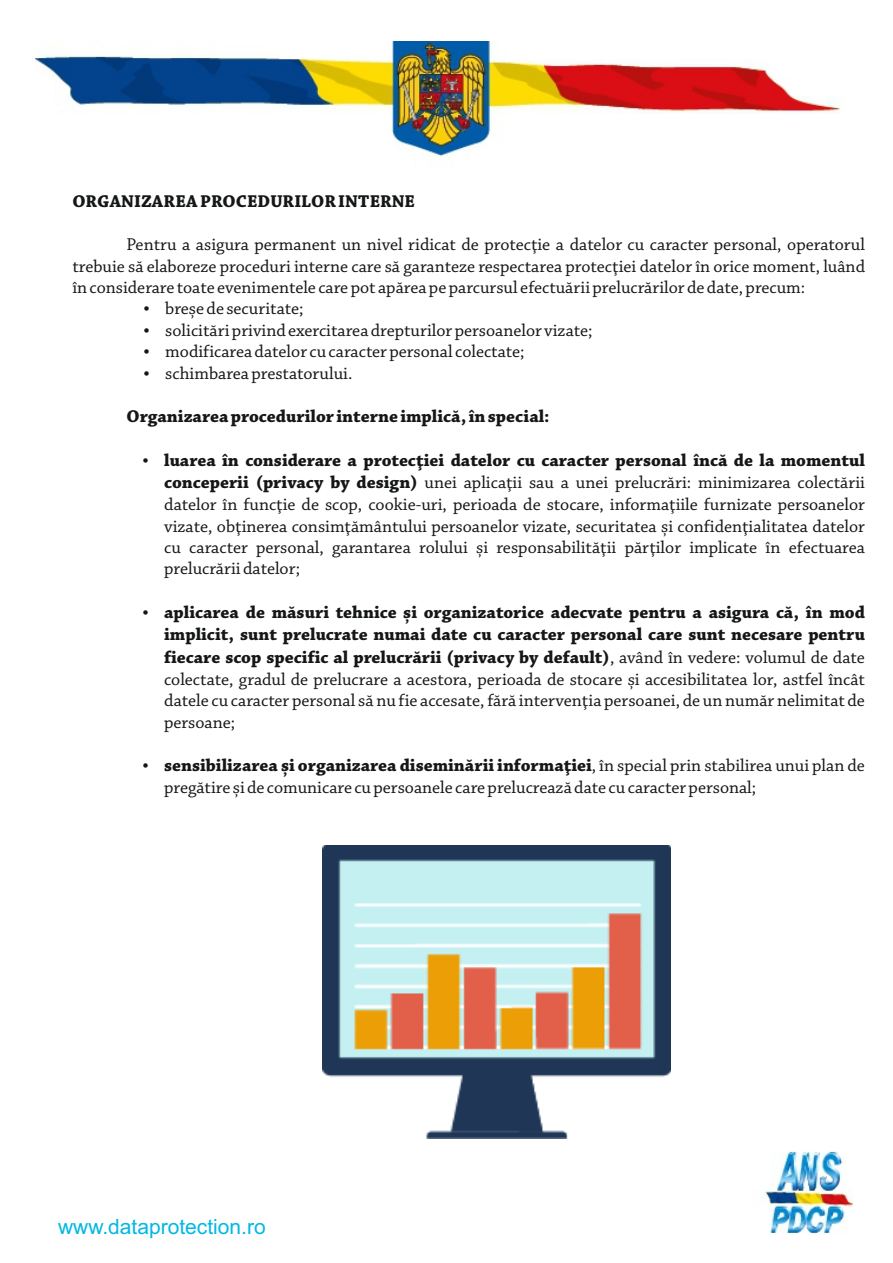
<style>
.page{position:relative;width:893px;height:1263px;background:#fff}
.page>*{position:absolute;margin:0;border:0;box-sizing:border-box;transform-origin:0 0}
.t1{font:21px "Arial";color:#00b8e2}
.t2{font:18px/21.9px "Chaparral Pro";color:#151616;text-align:justify}
.t3{font:700 18px "Chaparral Pro";color:#151616}
.s1{font-weight:700}
</style>
<div class="page">
<img style="left:35px;top:42px;width:818px;height:1191px">
<img style="left:322px;top:845px;width:348px;height:293px">
<svg style="left:145px;top:307px;width:4px;height:4px"></svg>
<svg style="left:145px;top:328px;width:4px;height:4px"></svg>
<svg style="left:145px;top:349px;width:4px;height:5px"></svg>
<svg style="left:145px;top:371px;width:4px;height:4px"></svg>
<svg style="left:143px;top:458px;width:5px;height:5px"></svg>
<svg style="left:143px;top:610px;width:5px;height:4px"></svg>
<svg style="left:143px;top:763px;width:5px;height:5px"></svg>
<p class="t3" style="left:72px;top:194px;width:344px">ORGANIZAREA PROCEDURILOR INTERNE</p>
<p class="t2" style="left:126px;top:235px;width:740px">Pentru a asigura permanent un nivel ridicat de protecţie a datelor cu caracter personal, operatorul</p>
<p class="t2" style="left:72px;top:256px;width:794px">trebuie să elaboreze proceduri interne care să garanteze respectarea protecţiei datelor în orice moment, luând</p>
<p class="t2" style="left:72px;top:278px;width:734px">în considerare toate evenimentele care pot apărea pe parcursul efectuării prelucrărilor de date, precum:</p>
<p class="t2" style="left:165px;top:299px;width:140px">breșe de securitate;</p>
<p class="t2" style="left:165px;top:321px;width:429px">solicitări privind exercitarea drepturilor persoanelor vizate;</p>
<p class="t2" style="left:165px;top:342px;width:361px">modificarea datelor cu caracter personal colectate;</p>
<p class="t2" style="left:165px;top:363px;width:189px">schimbarea prestatorului.</p>
<p class="t3" style="left:126px;top:409px;width:425px">Organizarea procedurilor interne implică, în special:</p>
<p class="t2" style="left:164px;top:451px;width:702px"><span class="s1">luarea în considerare a protecţiei datelor cu caracter personal încă de la momentul conceperii (privacy by design)</span> unei aplicaţii sau a unei prelucrări: minimizarea colectării datelor în funcţie de scop, cookie-uri, perioada de stocare, informaţiile furnizate persoanelor vizate, obţinerea consimţământului persoanelor vizate, securitatea și confidenţialitatea datelor cu caracter personal, garantarea rolului și responsabilităţii părţilor implicate în efectuarea prelucrării datelor;</p>
<p class="t2" style="left:164px;top:602px;width:702px"><span class="s1">aplicarea de măsuri tehnice și organizatorice adecvate pentru a asigura că, în mod implicit, sunt prelucrate numai date cu caracter personal care sunt necesare pentru fiecare scop specific al prelucrării (privacy by default)</span>, având în vedere: volumul de date colectate, gradul de prelucrare a acestora, perioada de stocare și accesibilitatea lor, astfel încât datele cu caracter personal să nu fie accesate, fără intervenţia persoanei, de un număr nelimitat de persoane;</p>
<p class="t2" style="left:164px;top:756px;width:702px"><span class="s1">sensibilizarea și organizarea diseminării informaţiei</span>, în special prin stabilirea unui plan de pregătire și de comunicare cu persoanele care prelucrează date cu caracter personal;</p>
<p class="t1" style="left:58px;top:1218px;width:209px">www.dataprotection.ro</p>
</div>
